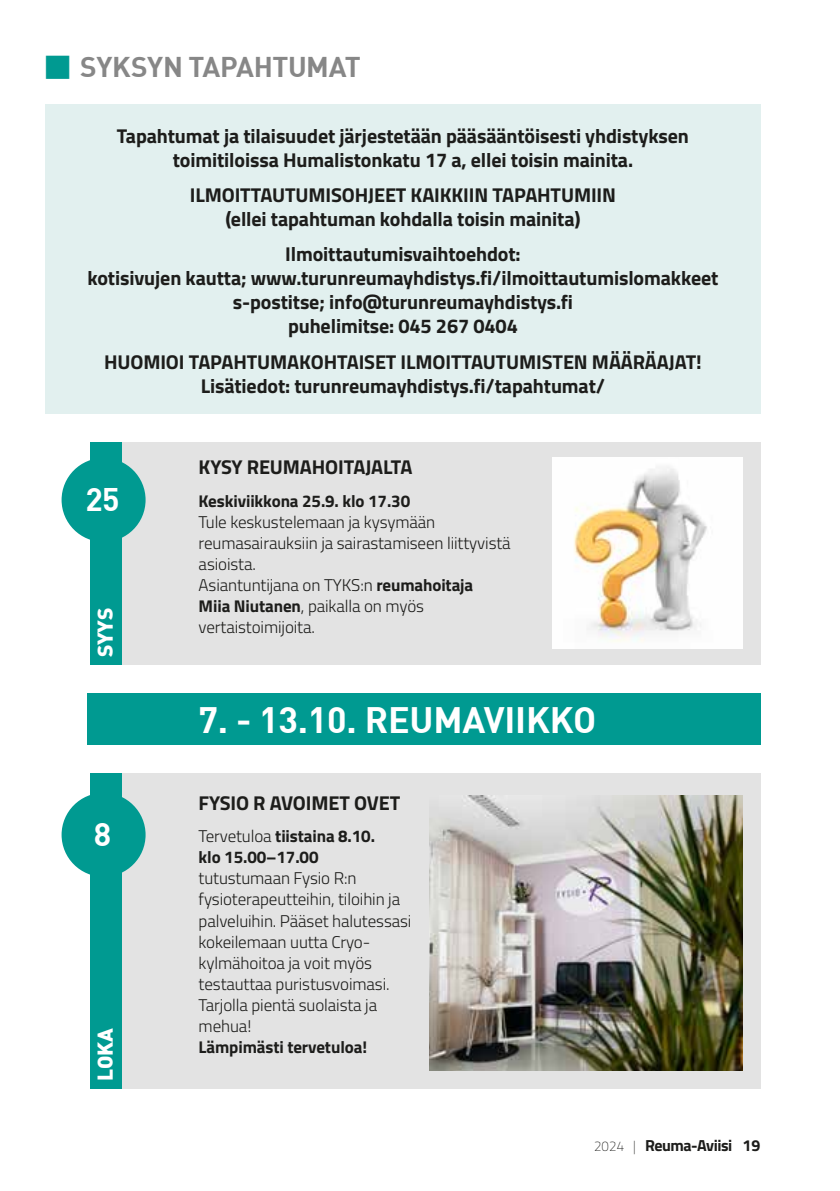
<style>
.page{position:relative;width:840px;height:1191px;background:#fff}
.page>*{position:absolute;margin:0;border:0;box-sizing:border-box;transform-origin:0 0}
.t1{font:700 36px "DIN";letter-spacing:-.005em;color:#fff}
.t2{font:700 32px "DIN";color:#fff}
.t3{font:700 28px "DIN";letter-spacing:-.01em;color:#878787}
.t4{font:900 21px "DIN";letter-spacing:-.005em;color:#fff}
.t5{font:700 20px/24px "Titillium";letter-spacing:-.005em;color:#1d1d1b;text-align:center}
.t6{font:300 17px/21px "Titillium";letter-spacing:-.005em;color:#1d1d1b}
.t7{font:700 17px/21px "Titillium";letter-spacing:-.005em;color:#1d1d1b}
.t8{font:700 16px "Titillium";letter-spacing:-.03em;color:#1d1d1b}
.s1{color:#009a91}
.s2{font-weight:700}
.s3{font-weight:300}
.s4{font-weight:100;font-size:14px}
</style>
<div class="page">
<div style="left:45px;top:105px;width:715px;height:309px;background:#e2f0ef"></div>
<div style="left:98px;top:442px;width:662px;height:223px;background:#e3e3e3"></div>
<div style="left:87px;top:693px;width:673px;height:52px;background:#009a91"></div>
<div style="left:98px;top:773px;width:662px;height:316px;background:#e3e3e3"></div>
<div style="left:90px;top:442px;width:31px;height:223px;background:#009a91"></div>
<div style="left:90px;top:773px;width:31px;height:316px;background:#009a91"></div>
<div style="left:62px;top:458px;width:83px;height:84px;background:#009a91;border-radius:50%"></div>
<div style="left:62px;top:793px;width:83px;height:83px;background:#009a91;border-radius:50%"></div>
<img style="left:429px;top:795px;width:313px;height:275px">
<img style="left:552px;top:458px;width:190px;height:190px">
<h3 class="t3" style="left:44px;top:48px;width:318px"><span class="s1">█</span> SYKSYN TAPAHTUMAT</h3>
<p class="t5" style="left:117px;top:123px;width:573px">Tapahtumat ja tilaisuudet järjestetään pääsääntöisesti yhdistyksen toimitiloissa Humalistonkatu 17 a, ellei toisin mainita.</p>
<p class="t5" style="left:190px;top:182px;width:427px">ILMOITTAUTUMISOHJEET KAIKKIIN TAPAHTUMIIN (ellei tapahtuman kohdalla toisin mainita)</p>
<p class="t5" style="left:87px;top:241px;width:632px">Ilmoittautumisvaihtoehdot:<br>kotisivujen kautta; www.turunreumayhdistys.fi/ilmoittautumislomakkeet s-postitse; info@turunreumayhdistys.fi<br>puhelimitse: 045 267 0404</p>
<p class="t5" style="left:104px;top:349px;width:599px">HUOMIOI TAPAHTUMAKOHTAISET ILMOITTAUTUMISTEN MÄÄRÄAJAT!<br>Lisätiedot: turunreumayhdistys.fi/tapahtumat/</p>
<h2 class="t2" style="left:86px;top:479px;width:36px">25</h2>
<p class="t4" style="left:91px;top:657px;width:51px;rotate:-90deg">SYYS</p>
<h2 class="t2" style="left:94px;top:813px;width:19px">8</h2>
<p class="t4" style="left:91px;top:1081px;width:54px;rotate:-90deg">LOKA</p>
<p class="t5" style="left:198px;top:454px;width:215px">KYSY REUMAHOITAJALTA</p>
<p class="t7" style="left:198px;top:489px;width:213px">Keskiviikkona 25.9. klo 17.30</p>
<p class="t6" style="left:198px;top:510px;width:313px">Tule keskustelemaan ja kysymään reumasairauksiin ja sairastamiseen liittyvistä asioista.<br>Asiantuntijana on TYKS:n <span class="s2">reumahoitaja<br>Miia Niutanen</span>, paikalla on myös vertaistoimijoita.</p>
<h1 class="t1" style="left:198px;top:696px;width:399px">7. - 13.10. REUMAVIIKKO</h1>
<p class="t5" style="left:198px;top:790px;width:203px">FYSIO R AVOIMET OVET</p>
<p class="t7" style="left:198px;top:825px;width:178px"><span class="s3">Tervetuloa</span> tiistaina 8.10. klo 15.00–17.00</p>
<p class="t6" style="left:198px;top:867px;width:214px">tutustumaan Fysio R:n fysioterapeutteihin, tiloihin ja palveluihin. Pääset halutessasi kokeilemaan uutta Cryo&shy;kylmähoitoa ja voit myös testauttaa puristusvoimasi.<br>Tarjolla pientä suolaista ja mehua!</p>
<p class="t7" style="left:198px;top:1035px;width:170px">Lämpimästi tervetuloa!</p>
<p class="t8" style="left:593px;top:1133px;width:168px"><span class="s4">2024 |</span> Reuma-Aviisi 19</p>
</div>
